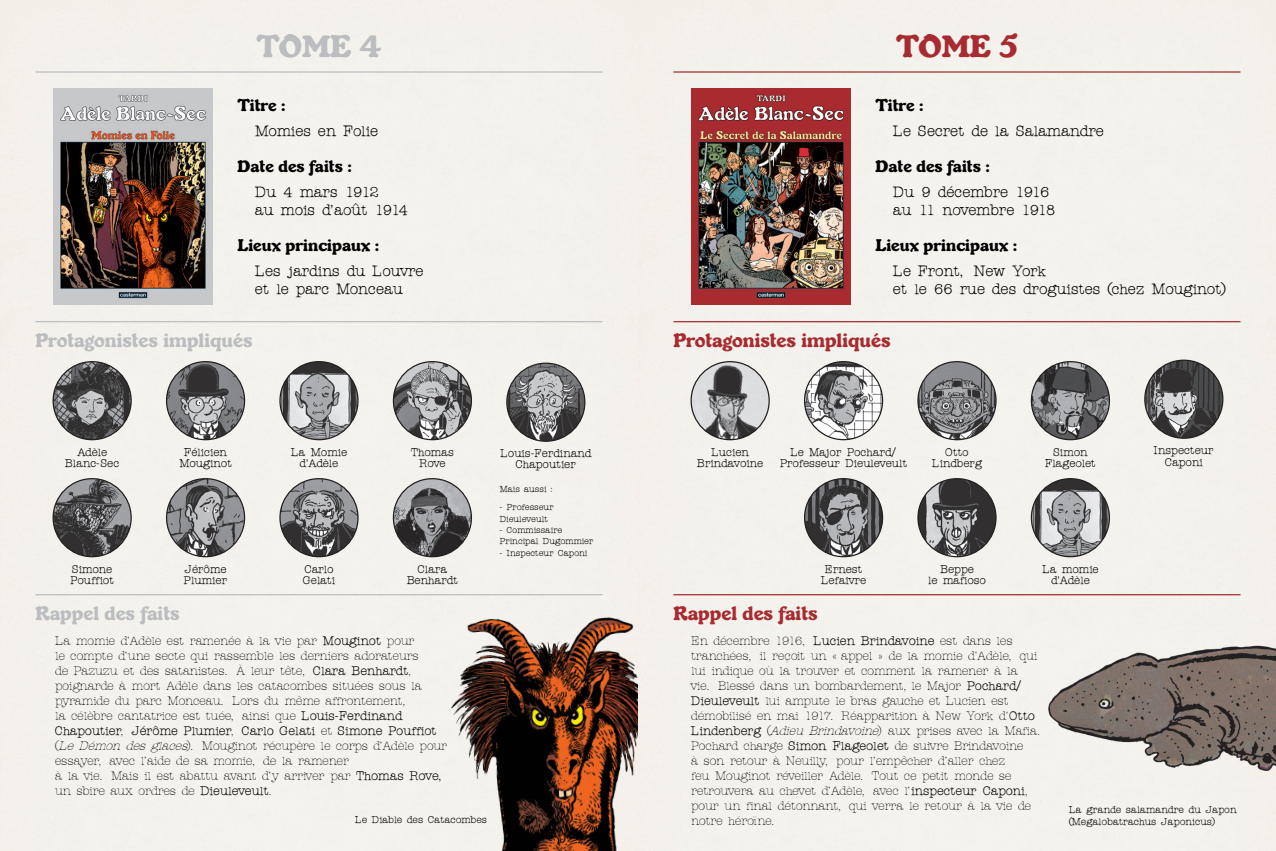
<style>
.page{position:relative;width:1276px;height:851px;background:#fff}
.page>*{position:absolute;margin:0;border:0;box-sizing:border-box;transform-origin:0 0}
.Titre_fiches_4{font:27.5px "Robur";color:#bcbdc0}
.Titre_fiches_5{font:27.5px "Robur";color:#a72b30}
.Titres_parties_4{font:17.5px "Robur";color:#bcbdc0}
.Titres_parties_5{font:17.5px "Robur";color:#a72b30}
.description_réponses{font:15px/18px "Rogers Typewriter";letter-spacing:.02em;color:#000}
.description{font:15px "Robur";color:#000}
.Resume{font:300 12.5px/15px "Rogers Typewriter";letter-spacing:.025em;color:#000}
.noms_persos{font:11.25px/11.2px "Rogers Typewriter";letter-spacing:.025em;color:#000;text-align:center}
.Resume-2{font:10px/12px "Rogers Typewriter";letter-spacing:.035em;color:#000}
.mais_aussi{font:8.75px/11.2px "Rogers Typewriter";letter-spacing:.035em;color:#000}
.s1{font-weight:400}
.s2{font-style:italic}
.s3{font-family:"American Typewriter"}
</style>
<div class="page">
<div style="left:0;top:0;width:1276px;height:850px;background:#f4f2ed"></div>
<img style="left:53px;top:89px;width:160px;height:216px">
<img style="left:53px;top:478px;width:78px;height:78px;border-radius:39px">
<div style="left:53px;top:478px;width:79px;height:79px;border:1px solid #231f20;border-radius:50%"></div>
<img style="left:53px;top:361px;width:78px;height:78px;border-radius:39px">
<div style="left:53px;top:361px;width:79px;height:79px;border:1px solid #231f20;border-radius:50%"></div>
<img style="left:167px;top:361px;width:77px;height:78px;border-radius:39px">
<div style="left:166px;top:361px;width:79px;height:79px;border:1px solid #231f20;border-radius:50%"></div>
<img style="left:507px;top:363px;width:78px;height:78px;border-radius:39px">
<div style="left:506px;top:362px;width:79px;height:80px;border:1px solid #231f20;border-radius:50%"></div>
<img style="left:280px;top:361px;width:78px;height:78px;border-radius:39px">
<div style="left:279px;top:361px;width:79px;height:79px;border:1px solid #231f20;border-radius:50%"></div>
<img style="left:393px;top:361px;width:78px;height:78px;border-radius:39px">
<div style="left:393px;top:361px;width:79px;height:79px;border:1px solid #231f20;border-radius:50%"></div>
<img style="left:438px;top:595px;width:200px;height:255px">
<img style="left:691px;top:89px;width:159px;height:216px">
<img style="left:804px;top:478px;width:78px;height:78px;border-radius:39px">
<div style="left:804px;top:478px;width:79px;height:79px;border:1px solid #231f20;border-radius:50%"></div>
<img style="left:691px;top:361px;width:78px;height:78px;border-radius:39px">
<div style="left:690px;top:361px;width:80px;height:79px;border:1px solid #231f20;border-radius:50%"></div>
<img style="left:918px;top:478px;width:78px;height:78px;border-radius:39px">
<div style="left:917px;top:478px;width:79px;height:79px;border:1px solid #231f20;border-radius:50%"></div>
<img style="left:918px;top:361px;width:78px;height:78px;border-radius:39px">
<div style="left:917px;top:361px;width:79px;height:79px;border:1px solid #231f20;border-radius:50%"></div>
<img style="left:1144px;top:360px;width:78px;height:78px;border-radius:39px">
<div style="left:1144px;top:359px;width:79px;height:80px;border:1px solid #231f20;border-radius:50%"></div>
<img style="left:1015px;top:613px;width:261px;height:206px">
<img style="left:804px;top:361px;width:78px;height:78px;border-radius:39px">
<div style="left:804px;top:361px;width:79px;height:79px;border:1px solid #231f20;border-radius:50%"></div>
<img style="left:1031px;top:478px;width:78px;height:78px;border-radius:39px">
<div style="left:1030px;top:478px;width:80px;height:79px;border:1px solid #231f20;border-radius:50%"></div>
<img style="left:1031px;top:361px;width:78px;height:78px;border-radius:39px">
<div style="left:1030px;top:361px;width:80px;height:79px;border:1px solid #231f20;border-radius:50%"></div>
<hr style="left:35px;top:71px;width:567px;height:2px;background:#bcbdc0">
<hr style="left:35px;top:321px;width:567px;height:1px;background:#bcbdc0">
<hr style="left:35px;top:594px;width:567px;height:1px;background:#bcbdc0">
<img style="left:280px;top:478px;width:78px;height:78px;border-radius:39px">
<div style="left:279px;top:478px;width:79px;height:79px;border:1px solid #231f20;border-radius:50%"></div>
<img style="left:167px;top:478px;width:77px;height:78px;border-radius:39px">
<div style="left:166px;top:478px;width:79px;height:79px;border:1px solid #231f20;border-radius:50%"></div>
<hr style="left:673px;top:71px;width:567px;height:2px;background:#a72b30">
<hr style="left:673px;top:321px;width:567px;height:1px;background:#a72b30">
<hr style="left:673px;top:594px;width:567px;height:1px;background:#a72b30">
<img style="left:393px;top:478px;width:78px;height:78px;border-radius:39px">
<div style="left:393px;top:478px;width:79px;height:79px;border:1px solid #231f20;border-radius:50%"></div>
<p class="Titre_fiches_4" style="left:257px;top:27px;width:126px">TOME 4</p>
<p class="Titre_fiches_5" style="left:896px;top:27px;width:123px">TOME 5</p>
<p class="description" style="left:237px;top:95px;width:50px">Titre :</p>
<p class="description_réponses" style="left:255px;top:122px;width:124px">Momies en Folie</p>
<p class="description" style="left:237px;top:156px;width:116px">Date des faits :</p>
<p class="description_réponses" style="left:255px;top:183px;width:154px">Du 4 mars 1912<br>au mois d’août 1914</p>
<p class="description" style="left:237px;top:234px;width:143px">Lieux principaux :</p>
<p class="description_réponses" style="left:255px;top:261px;width:170px">Les jardins du Louvre et le parc Monceau</p>
<p class="Titres_parties_4" style="left:35px;top:328px;width:219px">Protagonistes impliqués</p>
<p class="description" style="left:875px;top:95px;width:50px">Titre :</p>
<p class="description_réponses" style="left:893px;top:122px;width:212px">Le Secret de la Salamandre</p>
<p class="description" style="left:875px;top:156px;width:116px">Date des faits :</p>
<p class="description_réponses" style="left:893px;top:183px;width:163px">Du 9 décembre 1916 au 11 novembre 1918</p>
<p class="description" style="left:875px;top:234px;width:143px">Lieux principaux :</p>
<p class="description_réponses" style="left:893px;top:261px;width:335px">Le Front, New York<br>et le 66 rue des droguistes (chez Mouginot)</p>
<p class="Titres_parties_5" style="left:673px;top:328px;width:219px">Protagonistes impliqués</p>
<p class="noms_persos" style="left:65px;top:445px;width:55px">Adèle<br>Blanc-Sec</p>
<p class="noms_persos" style="left:179px;top:445px;width:54px">Félicien<br>Mouginot</p>
<p class="noms_persos" style="left:291px;top:445px;width:57px">La Momie d’Adèle</p>
<p class="noms_persos" style="left:500px;top:447px;width:92px">Louis-Ferdinand<br>Chapoutier</p>
<p class="noms_persos" style="left:411px;top:445px;width:44px">Thomas<br>Rove</p>
<p class="noms_persos" style="left:697px;top:445px;width:67px">Lucien<br>Brindavoine</p>
<p class="noms_persos" style="left:780px;top:445px;width:128px">Le Major Pochard/<br>Professeur Dieuleveult</p>
<p class="noms_persos" style="left:932px;top:445px;width:51px">Otto<br>Lindberg</p>
<p class="noms_persos" style="left:1154px;top:444px;width:61px">Inspecteur<br>Caponi</p>
<p class="noms_persos" style="left:1045px;top:445px;width:52px">Simon<br>Flageolet</p>
<p class="mais_aussi" style="left:500px;top:483px;width:56px">Mais aussi :</p>
<p class="mais_aussi" style="left:500px;top:501px;width:55px">- Professeur<br>Dieuleveult</p>
<p class="mais_aussi" style="left:500px;top:524px;width:95px">- Commissaire<br>Principal Dugommier</p>
<p class="mais_aussi" style="left:500px;top:546px;width:89px">- Inspecteur Caponi</p>
<p class="noms_persos" style="left:70px;top:562px;width:45px;text-align:left">Simone<br>Pouffiot</p>
<p class="noms_persos" style="left:184px;top:562px;width:45px;text-align:left">Jérôme<br>Plumier</p>
<p class="noms_persos" style="left:303px;top:562px;width:33px;text-align:left">Carlo<br>Gelati</p>
<p class="noms_persos" style="left:418px;top:562px;width:31px">Clara</p>
<p class="noms_persos" style="left:407px;top:574px;width:52px">Benhardt</p>
<p class="noms_persos" style="left:821px;top:562px;width:46px">Ernest<br>Lefaivre</p>
<p class="noms_persos" style="left:928px;top:563px;width:59px">Beppe<br>le mafioso</p>
<p class="noms_persos" style="left:1042px;top:562px;width:57px">La momie d’Adèle</p>
<p class="Titres_parties_4" style="left:35px;top:600px;width:146px">Rappel des faits</p>
<p class="Resume" style="left:55px;top:632px;width:393px">La momie d’Adèle est ramenée à la vie par <span class="s1">Mouginot</span> pour<br>le compte d’une secte qui rassemble les derniers adorateurs<br>de Pazuzu et des satanistes. À leur tête, <span class="s1">Clara Benhardt</span>, poignarde à mort Adèle dans les catacombes situées sous la pyramide du parc Monceau. Lors du même affrontement,<br>la célèbre cantatrice est tuée, ainsi que <span class="s1">Louis-Ferdinand Chapoutier</span>, <span class="s1">Jérôme Plumier</span>, <span class="s1">Carlo Gelati</span> et <span class="s1">Simone Pouffiot </span>(<span class="s2">Le Démon des glaces</span>). Mouginot récupère le corps d’Adèle pour essayer, avec l’aide de sa momie, de la ramener<br>à la vie. Mais il est abattu avant d’y arriver par <span class="s1">Thomas Rove, </span>un sbire aux ordres de <span class="s1">Dieuleveult</span>.</p>
<p class="Titres_parties_5" style="left:673px;top:600px;width:146px">Rappel des faits</p>
<p class="Resume" style="left:691px;top:632px;width:353px">En décembre 1916, <span class="s1">Lucien Brindavoine</span> est dans les tranchées, il rec¸oit un <span class="s3">«</span> appel <span class="s3">»</span> de la momie d’Adèle, qui lui indique où la trouver et comment la ramener à la<br>vie. Blessé dans un bombardement, le Major <span class="s1">Pochard/ Dieuleveult</span> lui ampute le bras gauche et Lucien est démobilisé en mai 1917. Réapparition à New York d’<span class="s1">Otto Lindenberg</span> (<span class="s2">Adieu Brindavoine</span>) aux prises avec la Mafia.<br>Pochard charge <span class="s1">Simon Flageolet</span> de suivre Brindavoine<br>à son retour à Neuilly, pour l’empêcher d’aller chez<br>feu Mouginot réveiller Adèle. Tout ce petit monde se retrouvera au chevet d’Adèle, avec l’<span class="s1">inspecteur Caponi</span>, pour un final détonnant, qui verra le retour à la vie de notre héroïne.</p>
<p class="Resume-2" style="left:355px;top:813px;width:133px">Le Diable des Catacombes</p>
<p class="Resume-2" style="left:1069px;top:802px;width:169px">La grande salamandre du Japon (Megalobatrachus Japonicus)</p>
</div>
